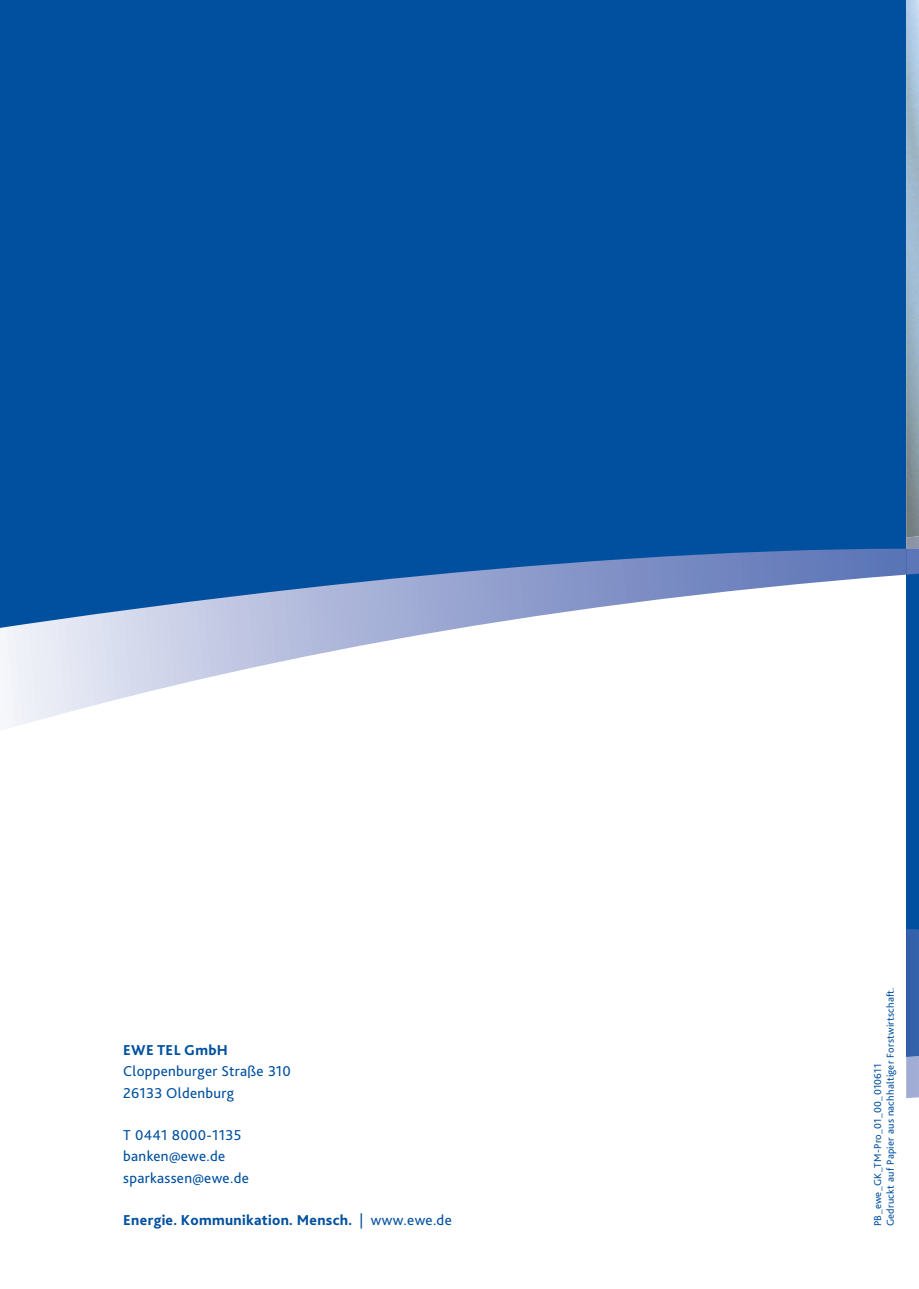
<style>
.page{position:relative;width:919px;height:1289px;background:#fff}
.page>*{position:absolute;margin:0;border:0;box-sizing:border-box;transform-origin:0 0}
.t1{font:15px/21.3px "Bliss 2";letter-spacing:.02em;color:#01509f}
.t2{font:800 15px "Bliss 2";letter-spacing:.02em;color:#01509f}
.t3{font:10.5px/12.6px "Bliss 2";letter-spacing:.02em;color:#01509f}
.s1{font-weight:400}
</style>
<div class="page">
<div style="left:0;top:0;width:906px;height:548px;background:#01509f"></div>
<svg style="left:0;top:548px;width:906px;height:180px"></svg>
<img style="left:906px;top:0;width:12px;height:536px">
<svg style="left:906px;top:536px;width:12px;height:562px;background:#1f5ea6"></svg>
<p class="t2" style="left:123px;top:1040px;width:106px">EWE TEL GmbH</p>
<p class="t1" style="left:123px;top:1060px;width:169px">Cloppenburger Straße 310<br>26133 Oldenburg</p>
<p class="t1" style="left:123px;top:1124px;width:127px">T 0441 8000-1135 banken@ewe.de sparkassen@ewe.de</p>
<p class="t2" style="left:123px;top:1210px;width:330px">Energie. Kommunikation. Mensch. <span class="s1">| www.ewe.de</span></p>
<p class="t3" style="left:871px;top:1225px;width:240px;rotate:-90deg">PB_ewe_GK_TM-Pro_01_00_010611<br>Gedruckt auf Papier aus nachhaltiger Forstwirtschaft.</p>
</div>
